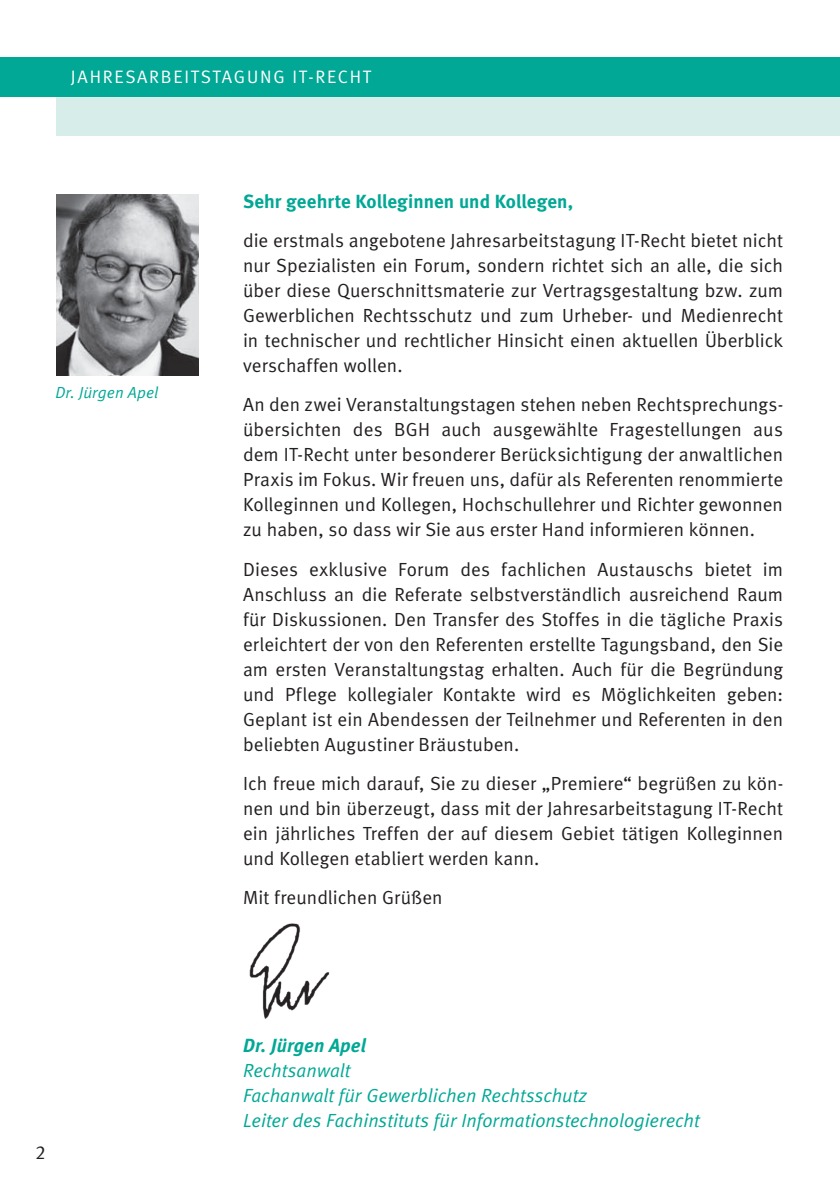
<style>
.page{position:relative;width:840px;height:1191px;background:#fff}
.page>*{position:absolute;margin:0;border:0;box-sizing:border-box;transform-origin:0 0}
.Inhaltsbeschreibung{font:19px/25px "Meta Normal";letter-spacing:.005em;color:#231f20;text-align:justify}
.Inhaltsbeschreibung-2{font:italic 19px/25px "Meta Normal";color:#00a895}
.Inhaltsbeschreibung-3{font:700 19px "Meta";letter-spacing:.005em;color:#00a895}
.t1{font:19px "Meta Normal Expert";color:#231f20}
.t2{font:18px "Meta Normal";letter-spacing:.1em;color:#fff}
.Inhaltsbeschreibung-4{font:italic 16px "Meta Normal";letter-spacing:.01em;color:#00a895}
.s1{font-family:"Meta";font-weight:700}
</style>
<div class="page">
<div style="left:57px;top:96px;width:782px;height:40px;background:#d6edea"></div>
<img style="left:57px;top:194px;width:141px;height:181px">
<img style="left:249px;top:923px;width:81px;height:96px">
<div style="left:0;top:57px;width:839px;height:39px;background:#00a895"></div>
<p class="t2" style="left:71px;top:66px;width:301px">JAHRESARBEITSTAGUNG IT-RECHT</p>
<p class="Inhaltsbeschreibung-4" style="left:55px;top:383px;width:104px">Dr. Jürgen Apel</p>
<p class="Inhaltsbeschreibung-3" style="left:243px;top:190px;width:331px">Sehr geehrte Kolleginnen und Kollegen,</p>
<p class="Inhaltsbeschreibung" style="left:243px;top:228px;width:541px">die erstmals angebotene Jahresarbeitstagung IT-Recht bietet nicht nur Spezialisten ein Forum, sondern richtet sich an alle, die sich über diese Querschnittsmaterie zur Vertragsgestaltung bzw. zum Gewerblichen Rechtsschutz und zum Urheber- und Medienrecht in technischer und rechtlicher Hinsicht einen aktuellen Überblick verschaffen wollen.</p>
<p class="Inhaltsbeschreibung" style="left:243px;top:392px;width:541px">An den zwei Veranstaltungstagen stehen neben Rechtsprechungs&shy;übersichten des BGH auch ausgewählte Fragestellungen aus dem IT-Recht unter besonderer Berücksichtigung der anwaltlichen Praxis im Fokus. Wir freuen uns, dafür als Referenten renommierte Kolleginnen und Kollegen, Hochschullehrer und Richter gewonnen zu haben, so dass wir Sie aus erster Hand informieren können.</p>
<p class="Inhaltsbeschreibung" style="left:243px;top:556px;width:541px">Dieses exklusive Forum des fachlichen Austauschs bietet im Anschluss an die Referate selbstverständlich ausreichend Raum für Diskussionen. Den Transfer des Stoffes in die tägliche Praxis erleichtert der von den Referenten erstellte Tagungsband, den Sie am ersten Veranstaltungstag erhalten. Auch für die Begründung und Pflege kollegialer Kontakte wird es Möglichkeiten geben:<br>Geplant ist ein Abendessen der Teilnehmer und Referenten in den beliebten Augustiner Bräustuben.</p>
<p class="Inhaltsbeschreibung" style="left:243px;top:770px;width:541px">Ich freue mich darauf, Sie zu dieser „Premiere“ begrüßen zu kön&shy;nen und bin überzeugt, dass mit der Jahresarbeitstagung IT-Recht ein jährliches Treffen der auf diesem Gebiet tätigen Kolleginnen und Kollegen etabliert werden kann.</p>
<p class="Inhaltsbeschreibung" style="left:243px;top:884px;width:201px">Mit freundlichen Grüßen</p>
<p class="t1" style="left:35px;top:1142px;width:11px">2</p>
<p class="Inhaltsbeschreibung-2" style="left:243px;top:1033px;width:458px"><span class="s1">Dr. Jürgen Apel<br></span>Rechtsanwalt<br>Fachanwalt für Gewerblichen Rechtsschutz<br>Leiter des Fachinstituts für Informationstechnologierecht</p>
</div>
